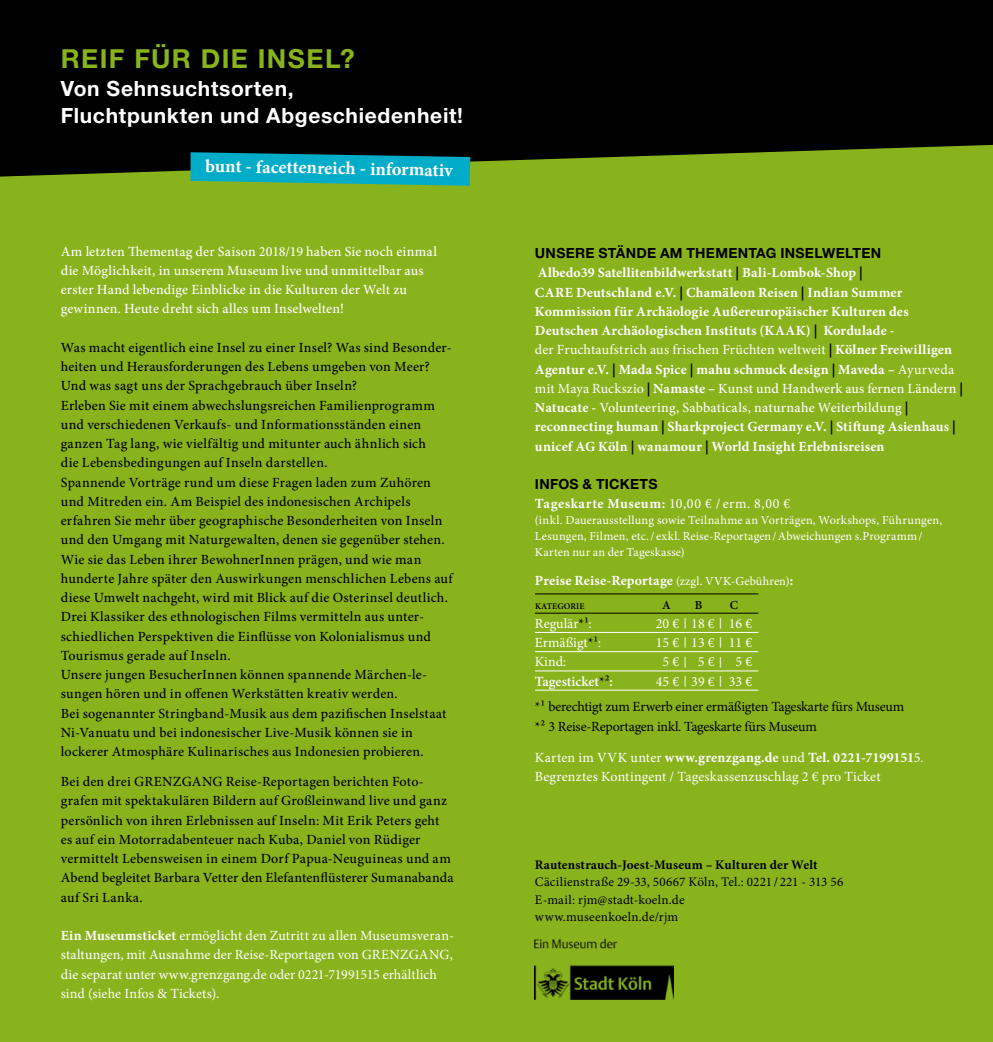
<style>
.page{position:relative;width:993px;height:1042px;background:#fff}
.page>*{position:absolute;margin:0;border:0;box-sizing:border-box;transform-origin:0 0}
.t1{font:700 26.25px "Helvetica Neue LT Std";letter-spacing:.055em;color:#89b31c}
.t2{font:700 21px/26.2px "Helvetica Neue LT Std";letter-spacing:.03em;color:#fff}
.t3{font:700 18.38px "Minion Pro";color:#fff}
.t4{font:500 14px/19.2px "Minion Pro";letter-spacing:.015em;color:#000}
.t5{font:700 14px/19.2px "Minion Pro";letter-spacing:.01em;color:#fff}
.t6{font:14px/19.2px "Minion Pro";letter-spacing:.005em;color:#fff}
.t7{font:500 14px/19.2px "Minion Pro";letter-spacing:.01em;color:#fff}
.t8{font:14px/19.2px "Minion Pro";letter-spacing:-.015em;color:#000}
.t9{font:700 14px "Helvetica Neue LT Std";letter-spacing:.02em;color:#000}
.t10{font:700 14px "Minion Pro";letter-spacing:.04em;color:#fff}
.t11{font:600 14px "Minion Pro";letter-spacing:-.005em;color:#fff}
.t12{font:13.12px/17.5px "Minion Pro";letter-spacing:.02em;color:#000}
.t13{font:700 13.12px "Minion Pro";letter-spacing:.01em;color:#000}
.t14{font:12.25px/15.8px "Minion Pro";letter-spacing:.015em;color:#fff}
.t15{font:600 12.25px "Minion Pro";color:#000}
.t16{font:600 8.75px "Minion Pro";letter-spacing:.01em;color:#000}
.s1{font-weight:700}
.s2{font-family:"Myriad Pro";font-weight:600;color:#000}
.s3{font-weight:400}
.s4{font-weight:500}
.s5{font-weight:400;font-size:12.25px}
.s6{color:#000}
.s7{font-weight:700;font-size:10.5px}
.s8{font-weight:400;color:#000}
</style>
<div class="page">
<div style="left:0;top:136px;width:992px;height:906px;background:#89b31c"></div>
<svg style="left:0;top:0;width:992px;height:177px;background:#0a0d02"></svg>
<img style="left:535px;top:938px;width:138px;height:62px">
<svg style="left:190px;top:152px;width:280px;height:34px;background:#0a9eaa"></svg>
<hr style="left:535px;top:593px;width:223px;height:1px;background:#000">
<hr style="left:535px;top:613px;width:223px;height:1px;background:#000">
<hr style="left:535px;top:632px;width:223px;height:1px;background:#fff">
<hr style="left:535px;top:651px;width:223px;height:1px;background:#fff">
<hr style="left:535px;top:670px;width:223px;height:1px;background:#fff">
<hr style="left:535px;top:690px;width:223px;height:1px;background:#fff">
<h1 class="t1" style="left:61px;top:43px;width:295px">REIF FÜR DIE INSEL?</h1>
<h2 class="t2" style="left:61px;top:75px;width:403px">Von Sehnsuchtsorten,<br>Fluchtpunkten und Abgeschiedenheit!</h2>
<h3 class="t3" style="left:205px;top:153px;width:249px;rotate:1deg">bunt - facettenreich - informativ</h3>
<p class="t7" style="left:61px;top:241px;width:377px">Am letzten Thementag der Saison 2018/19 haben Sie noch einmal die Möglichkeit, in unserem Museum live und unmittelbar aus erster Hand lebendige Einblicke in die Kulturen der Welt zu gewinnen. Heute dreht sich alles um Inselwelten!</p>
<p class="t4" style="left:61px;top:338px;width:393px">Was macht eigentlich eine Insel zu einer Insel? Was sind Besonder&shy;heiten und Herausforderungen des Lebens umgeben von Meer?<br>Und was sagt uns der Sprachgebrauch über Inseln?<br>Erleben Sie mit einem abwechslungsreichen Familienprogramm und verschiedenen Verkaufs- und Informationsständen einen ganzen Tag lang, wie vielfältig und mitunter auch ähnlich sich<br>die Lebensbedingungen auf Inseln darstellen.<br>Spannende Vorträge rund um diese Fragen laden zum Zuhören und Mitreden ein. Am Beispiel des indonesischen Archipels erfahren Sie mehr über geographische Besonderheiten von Inseln und den Umgang mit Naturgewalten, denen sie gegenüber stehen.<br>Wie sie das Leben ihrer BewohnerInnen prägen, und wie man hunderte Jahre später den Auswirkungen menschlichen Lebens auf diese Umwelt nachgeht, wird mit Blick auf die Osterinsel deutlich.<br>Drei Klassiker des ethnologischen Films vermitteln aus unter&shy;schiedlichen Perspektiven die Einflüsse von Kolonialismus und Tourismus gerade auf Inseln.<br>Unsere jungen BesucherInnen können spannende Märchen-le&shy;sungen hören und in offenen Werkstätten kreativ werden.<br>Bei sogenannter Stringband-Musik aus dem pazifischen Inselstaat Ni-Vanuatu und bei indonesischer Live-Musik können sie in lockerer Atmosphäre Kulinarisches aus Indonesien probieren.</p>
<p class="t4" style="left:61px;top:772px;width:394px">Bei den drei GRENZGANG Reise-Reportagen berichten Foto&shy;grafen mit spektakulären Bildern auf Großleinwand live und ganz persönlich von ihren Erlebnissen auf Inseln: Mit Erik Peters geht es auf ein Motorradabenteuer nach Kuba, Daniel von Rüdiger vermittelt Lebensweisen in einem Dorf Papua-Neuguineas und am Abend begleitet Barbara Vetter den Elefantenflüsterer Sumanabanda auf Sri Lanka.</p>
<p class="t6" style="left:61px;top:926px;width:394px"><span class="s1">Ein Museumsticket</span> ermöglicht den Zutritt zu allen Museumsveran&shy;staltungen, mit Ausnahme der Reise-Reportagen von GRENZGANG, die separat unter www.grenzgang.de oder 0221-71991515 erhältlich sind (siehe Infos &amp; Tickets).</p>
<p class="t9" style="left:535px;top:244px;width:347px">UNSERE STÄNDE AM THEMENTAG INSELWELTEN</p>
<p class="t5" style="left:535px;top:263px;width:429px">Albedo39 Satellitenbildwerkstatt <span class="s2">|</span> Bali-Lombok-Shop <span class="s2">|<br></span>CARE Deutschland e.V. <span class="s2">|</span> Chamäleon Reisen <span class="s2">|</span> Indian Summer Kommission für Archäologie Außereuropäischer Kulturen des Deutschen Archäologischen Instituts (KAAK) <span class="s2">|</span> Kordulade -<br><span class="s3">der Fruchtaufstrich aus frischen Früchten weltweit</span> <span class="s2">|</span> Kölner Freiwilligen Agentur e.V. <span class="s2">|</span> Mada Spice <span class="s2">|</span> mahu schmuck design <span class="s2">|</span> Maveda – <span class="s3">Ayurveda mit Maya Ruckszio</span> <span class="s2">|</span> Namaste – <span class="s4">Kunst und Handwerk aus fernen Ländern</span> <span class="s2">| </span>Natucate - <span class="s4">Volunteering, Sabbaticals, naturnahe Weiterbildung</span> <span class="s2">| </span>reconnecting human <span class="s2">|</span> Sharkproject Germany e.V. <span class="s2">|</span> Stiftung Asienhaus <span class="s2">| </span>unicef AG Köln <span class="s2">|</span> wanamour <span class="s2">|</span> World Insight Erlebnisreisen</p>
<p class="t9" style="left:535px;top:475px;width:124px">INFOS &amp; TICKETS</p>
<p class="t10" style="left:535px;top:494px;width:257px">Tageskarte Museum: <span class="s3">10,00 € / erm. 8,00 €</span></p>
<p class="t14" style="left:535px;top:512px;width:408px">(inkl. Dauerausstellung sowie Teilnahme an Vorträgen, Workshops, Führungen,<br>Lesungen, Filmen, etc./ exkl. Reise-Reportagen/Abweichungen s.Programm/<br>Karten nur an der Tageskasse)</p>
<p class="t5" style="left:535px;top:571px;width:260px">Preise Reise-Reportage <span class="s5">(zzgl. VVK-Gebühren)</span>:</p>
<p class="t16" style="left:535px;top:600px;width:51px">KATEGORIE</p>
<p class="t15" style="left:661px;top:596px;width:10px">A</p>
<p class="t15" style="left:694px;top:596px;width:9px">B</p>
<p class="t15" style="left:729px;top:596px;width:10px">C</p>
<p class="t6" style="left:535px;top:614px;width:58px">Regulär<span class="s6">*1</span>:</p>
<p class="t6" style="left:655px;top:614px;width:98px">20 € <span class="s7">|</span> 18 € <span class="s7">|</span> 16 €</p>
<p class="t6" style="left:535px;top:633px;width:68px">Ermäßigt<span class="s6">*1</span>:</p>
<p class="t6" style="left:655px;top:633px;width:98px">15 € <span class="s7">|</span> 13 € <span class="s7">|</span> 11 €</p>
<p class="t6" style="left:535px;top:652px;width:33px">Kind:</p>
<p class="t6" style="left:662px;top:652px;width:91px">5 € <span class="s7">|</span> 5 € <span class="s7">|</span> 5 €</p>
<p class="t11" style="left:535px;top:671px;width:79px">Tagesticket<span class="s8">*2</span>:</p>
<p class="t6" style="left:655px;top:672px;width:98px">45 € <span class="s7">|</span> 39 € <span class="s7">|</span> 33 €</p>
<p class="t8" style="left:535px;top:697px;width:370px">*1 berechtigt zum Erwerb einer ermäßigten Tageskarte fürs Museum *2 3 Reise-Reportagen inkl. Tageskarte fürs Museum</p>
<p class="t6" style="left:535px;top:748px;width:390px">Karten im VVK unter <span class="s1">www.grenzgang.de</span> und <span class="s1">Tel. 0221-7199151</span>5.<br>Begrenztes Kontingent / Tageskassenzuschlag 2 € pro Ticket</p>
<p class="t13" style="left:535px;top:855px;width:284px">Rautenstrauch-Joest-Museum – Kulturen der Welt</p>
<p class="t12" style="left:535px;top:873px;width:310px">Cäcilienstraße 29-33, 50667 Köln, Tel.: 0221 / 221 - 313 56<br>E-mail: rjm@stadt-koeln.de<br>www.museenkoeln.de/rjm</p>
</div>
